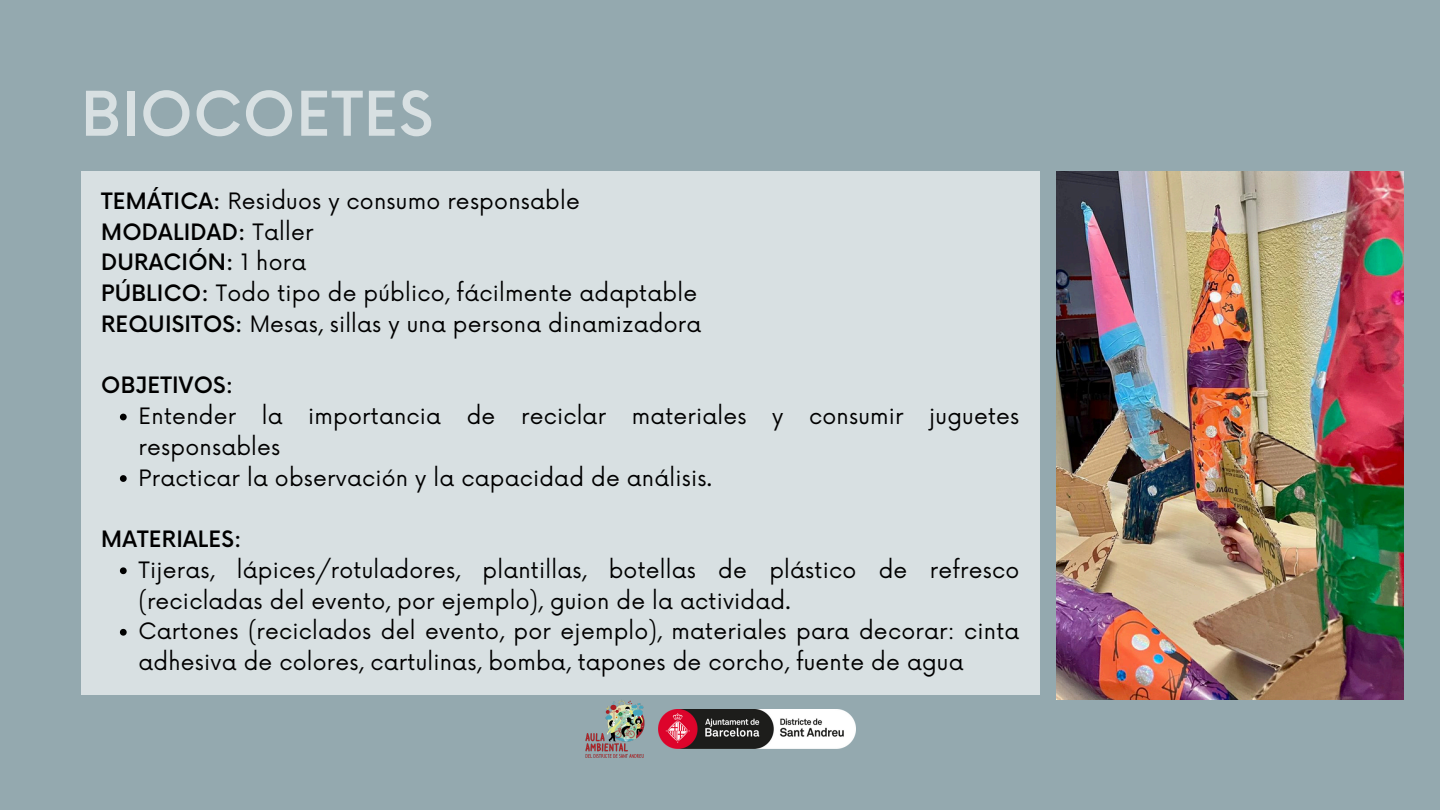
<style>
.page{position:relative;width:1440px;height:810px;background:#94a9af}
.page>*{position:absolute;margin:0;border:0;box-sizing:border-box;transform-origin:0 0}
.t1{font:500 60px "Now";letter-spacing:.01em;color:#d8e0e2}
.t2{font:22px/30.8px "Now";letter-spacing:.01em;color:#000}
.t3{font:500 22px "Now";letter-spacing:.01em;color:#000}
.s1{font-weight:500}
.s2{font-weight:400}
</style>
<div class="page">
<div style="left:81px;top:171px;width:959px;height:524px;background:#d8e0e2"></div>
<svg style="left:120px;top:414px;width:7px;height:6px"></svg>
<svg style="left:120px;top:475px;width:7px;height:7px"></svg>
<svg style="left:120px;top:567px;width:7px;height:7px"></svg>
<svg style="left:120px;top:629px;width:7px;height:7px"></svg>
<img style="left:1057px;top:171px;width:347px;height:528px">
<img style="left:658px;top:709px;width:198px;height:39px">
<img style="left:585px;top:700px;width:60px;height:58px">
<p class="t1" style="left:81px;top:82px;width:354px">BIOCOETES</p>
<h1 class="t2" style="left:101px;top:187px;width:480px"><span class="s1">TEMÁTICA:</span> Residuos y consumo responsable</h1>
<p class="t3" style="left:101px;top:220px;width:214px">MODALIDAD: <span class="s2">Taller</span></p>
<p class="t3" style="left:101px;top:251px;width:207px">DURACIÓN: <span class="s2">1 hora</span></p>
<p class="t2" style="left:101px;top:279px;width:597px"><span class="s1">PÚBLICO:</span> Todo tipo de público, fácilmente adaptable</p>
<p class="t2" style="left:101px;top:310px;width:602px"><span class="s1">REQUISITOS:</span> Mesas, sillas y una persona dinamizadora</p>
<p class="t3" style="left:101px;top:374px;width:134px">OBJETIVOS:</p>
<h2 class="t2" style="left:139px;top:402px;width:882px">Entender la importancia de reciclar materiales y consumir juguetes responsables</h2>
<p class="t2" style="left:139px;top:463px;width:575px">Practicar la observación y la capacidad de análisis.</p>
<p class="t3" style="left:101px;top:527px;width:142px">MATERIALES:</p>
<h2 class="t2" style="left:139px;top:556px;width:882px">Tijeras, lápices/rotuladores, plantillas, botellas de plástico de refresco (recicladas del evento, por ejemplo), guion de la actividad.</h2>
<p class="t2" style="left:139px;top:617px;width:882px">Cartones (reciclados del evento, por ejemplo), materiales para decorar: cinta adhesiva de colores, cartulinas, bomba, tapones de corcho, fuente de agua</p>
</div>
